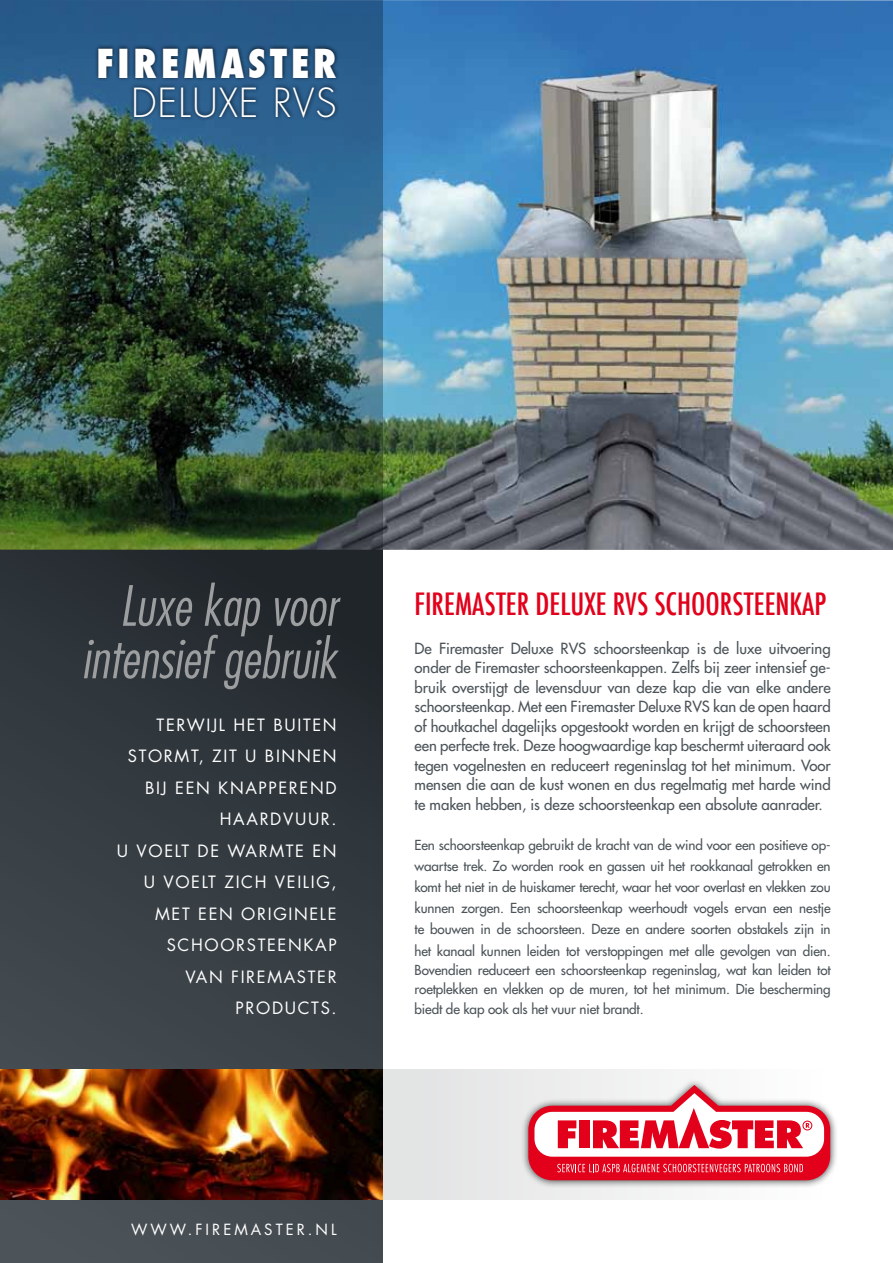
<style>
.page{position:relative;width:893px;height:1263px;background:#fff}
.page>*{position:absolute;margin:0;border:0;box-sizing:border-box;transform-origin:0 0}
.t1{font:italic 300 condensed 54px/52.5px "Futura";color:#9c9e9f;text-align:right}
.t2{font:800 condensed 39px "Futura";letter-spacing:.1em;color:#fff}
.t3{font:300 39px "Futura";letter-spacing:.025em;color:#fff}
.t4{font:500 condensed 30px "Futura";color:#e2001a}
.t5{font:16.5px/31.5px "Futura";letter-spacing:.1em;color:#fff;text-align:right}
.t6{font:15px/19.5px "Futura";letter-spacing:-.005em;color:#4c5459;text-align:justify}
.t7{font:15px "Futura";letter-spacing:.2em;color:#fff}
.t8{font:13.5px/21px "Futura";letter-spacing:-.01em;color:#4c5459;text-align:justify}
</style>
<div class="page">
<div style="left:383px;top:1070px;width:510px;height:129px;background:linear-gradient(to right,#e1e2e3,#fff)"></div>
<div style="left:520px;top:1077px;width:318px;height:110px;background:#000;opacity:.75"></div>
<svg style="left:528px;top:1085px;width:302px;height:95px"></svg>
<svg style="left:0;top:550px;width:383px;height:713px;background:#343a40"></svg>
<img style="left:383px;top:0;width:510px;height:550px">
<img style="left:0;top:0;width:383px;height:550px">
<img style="left:0;top:1070px;width:383px;height:129px">
<div style="left:94px;top:44px;width:246px;height:78px;background:#000;opacity:.8"></div>
<h2 class="t2" style="left:97px;top:37px;width:242px">FIREMASTER</h2>
<h2 class="t3" style="left:131px;top:78px;width:207px">DELUXE RVS</h2>
<h1 class="t1" style="left:81px;top:579px;width:257px">Luxe kap voor intensief gebruik</h1>
<p class="t5" style="left:117px;top:709px;width:221px">TERWIJL HET BUITEN<br>STORMT, ZIT U BINNEN<br>BIJ EEN KNAPPEREND<br>HAARDVUUR.<br>U VOELT DE WARMTE EN<br>U VOELT ZICH VEILIG,<br>MET EEN ORIGINELE<br>SCHOORSTEENKAP<br>VAN FIREMASTER<br>PRODUCTS.</p>
<h3 class="t4" style="left:415px;top:585px;width:413px">FIREMASTER DELUXE RVS SCHOORSTEENKAP</h3>
<p class="t6" style="left:415px;top:638px;width:418px">De Firemaster Deluxe RVS schoorsteenkap is de luxe uitvoering onder de Firemaster schoorsteenkappen. Zelfs bij zeer intensief ge&shy;bruik overstijgt de levensduur van deze kap die van elke andere schoorsteenkap. Met een Firemaster Deluxe RVS kan de open haard of houtkachel dagelijks opgestookt worden en krijgt de schoorsteen een perfecte trek. Deze hoogwaardige kap beschermt uiteraard ook tegen vogelnesten en reduceert regeninslag tot het minimum. Voor mensen die aan de kust wonen en dus regelmatig met harde wind te maken hebben, is deze schoorsteenkap een absolute aanrader.</p>
<p class="t8" style="left:415px;top:835px;width:418px">Een schoorsteenkap gebruikt de kracht van de wind voor een positieve op&shy;waartse trek. Zo worden rook en gassen uit het rookkanaal getrokken en komt het niet in de huiskamer terecht, waar het voor overlast en vlekken zou kunnen zorgen. Een schoorsteenkap weerhoudt vogels ervan een nestje te bouwen in de schoorsteen. Deze en andere soorten obstakels zijn in het kanaal kunnen leiden tot verstoppingen met alle gevolgen van dien.</p>
<p class="t8" style="left:415px;top:960px;width:418px;line-height:19.5px">Bovendien reduceert een schoorsteenkap regeninslag, wat kan leiden tot roetplekken en vlekken op de muren, tot het minimum. Die bescherming biedt de kap ook als het vuur niet brandt.</p>
<p class="t7" style="left:131px;top:1219px;width:207px">WWW.F IREMAST ER.NL</p>
</div>
